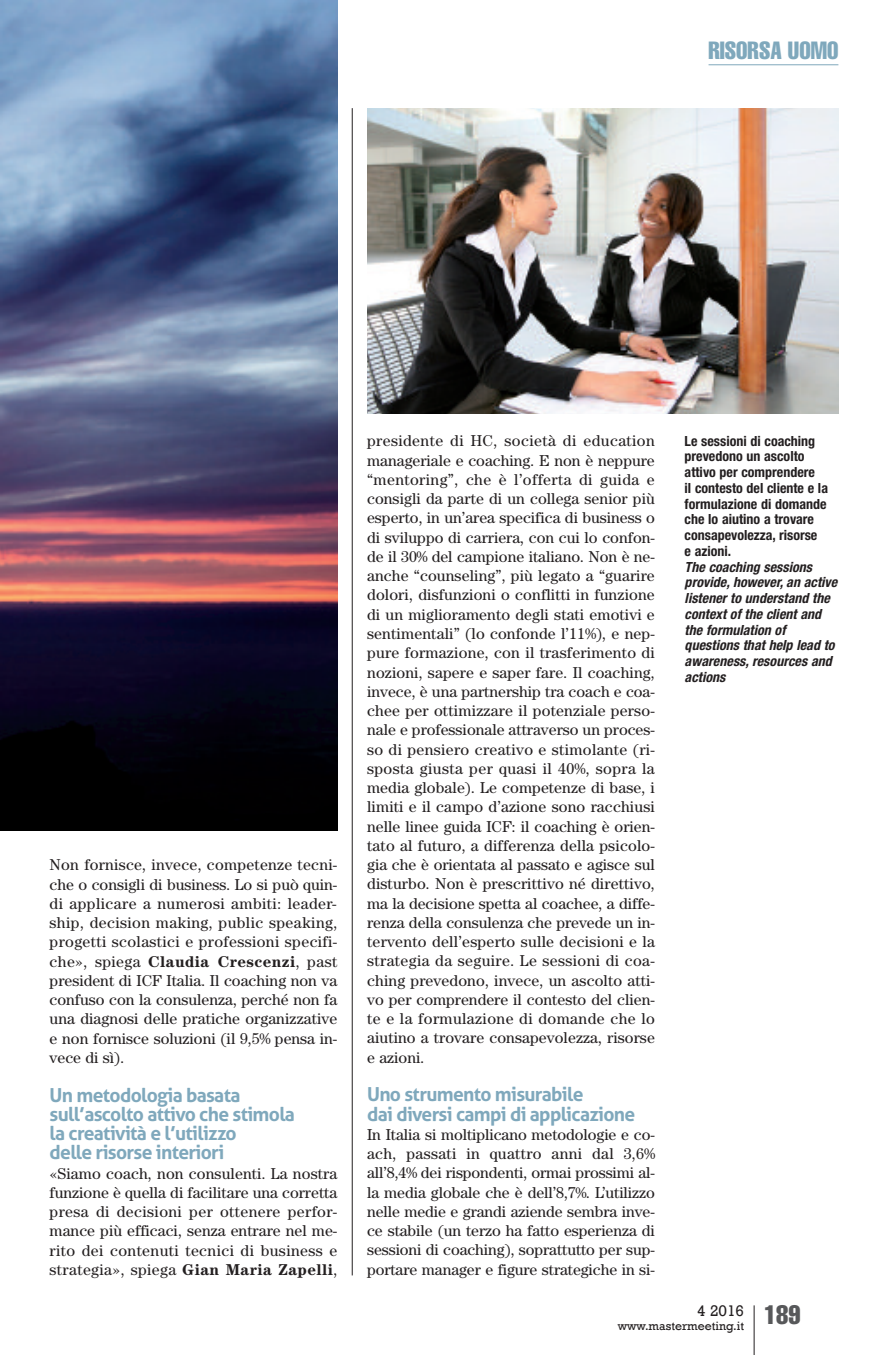
<style>
.page{position:relative;width:893px;height:1355px;background:#fff}
.page>*{position:absolute;margin:0;border:0;box-sizing:border-box;transform-origin:0 0}
.t1{font:extra-condensed 24.5px "Helvetica";color:#7fa8bc}
.t2{font:700 19.25px/19.2px "Aller";letter-spacing:-.035em;color:#7fa8bc}
.t3{font:15.75px/19.2px "Century";letter-spacing:.005em;color:#231f20;text-align:justify}
.t4{font:15.75px "Rockwell";color:#231f20}
.t5{font:italic 700 condensed 14px/15.8px "Helvetica Neue";letter-spacing:.005em;color:#231f20}
.t6{font:700 condensed 14px/15.8px "Helvetica Neue";color:#231f20}
.t7{font:12.25px "Rockwell";color:#231f20}
.s1{font-weight:700}
</style>
<div class="page">
<hr style="left:754px;top:1305px;width:1px;height:49px;background:#231f20">
<hr style="left:708px;top:64px;width:130px;height:1px;background:#7fa8bc">
<img style="left:0;top:0;width:337px;height:830px">
<hr style="left:352px;top:108px;width:1px;height:1167px;background:#231f20">
<img style="left:367px;top:108px;width:471px;height:306px">
<h1 class="t1" style="left:708px;top:42px;width:131px">RISORSA UOMO</h1>
<p class="t3" style="left:50px;top:856px;width:289px">Non fornisce, invece, competenze tecni&shy;che o consigli di business. Lo si può quin&shy;di applicare a numerosi ambiti: leader&shy;ship, decision making, public speaking, progetti scolastici e professioni specifi&shy;che», spiega <span class="s1">Claudia Crescenzi</span>, past president di ICF Italia. Il coaching non va confuso con la consulenza, perché non fa una diagnosi delle pratiche organizzative e non fornisce soluzioni (il 9,5% pensa in&shy;vece di sì).</p>
<p class="t2" style="left:50px;top:1085px;width:247px">Un metodologia basata sull’ascolto attivo che stimola la creatività e l’utilizzo<br>delle risorse interiori</p>
<p class="t3" style="left:50px;top:1164px;width:289px">«Siamo coach, non consulenti. La nostra funzione è quella di facilitare una corretta presa di decisioni per ottenere perfor&shy;mance più efficaci, senza entrare nel me&shy;rito dei contenuti tecnici di business e strategia», spiega <span class="s1">Gian Maria Zapelli</span>,</p>
<p class="t3" style="left:367px;top:433px;width:289px">presidente di HC, società di education manageriale e coaching. E non è neppure “mentoring”, che è l’offerta di guida e consigli da parte di un collega senior più esperto, in un’area specifica di business o di sviluppo di carriera, con cui lo confon&shy;de il 30% del campione italiano. Non è ne&shy;anche “counseling”, più legato a “guarire dolori, disfunzioni o conflitti in funzione di un miglioramento degli stati emotivi e sentimentali” (lo confonde l’11%), e nep&shy;pure formazione, con il trasferimento di nozioni, sapere e saper fare. Il coaching, invece, è una partnership tra coach e coa&shy;chee per ottimizzare il potenziale perso&shy;nale e professionale attraverso un proces&shy;so di pensiero creativo e stimolante (ri&shy;sposta giusta per quasi il 40%, sopra la media globale). Le competenze di base, i limiti e il campo d’azione sono racchiusi nelle linee guida ICF: il coaching è orien&shy;tato al futuro, a differenza della psicolo&shy;gia che è orientata al passato e agisce sul disturbo. Non è prescrittivo né direttivo, ma la decisione spetta al coachee, a diffe&shy;renza della consulenza che prevede un in&shy;tervento dell’esperto sulle decisioni e la strategia da seguire. Le sessioni di coa&shy;ching prevedono, invece, un ascolto atti&shy;vo per comprendere il contesto del clien&shy;te e la formulazione di domande che lo aiutino a trovare consapevolezza, risorse e azioni.</p>
<p class="t2" style="left:367px;top:1084px;width:270px">Uno strumento misurabile<br>dai diversi campi di applicazione</p>
<p class="t3" style="left:367px;top:1126px;width:289px">In Italia si moltiplicano metodologie e co&shy;ach, passati in quattro anni dal 3,6% all’8,4% dei rispondenti, ormai prossimi al&shy;la media globale che è dell’8,7%. L’utilizzo nelle medie e grandi aziende sembra inve&shy;ce stabile (un terzo ha fatto esperienza di sessioni di coaching), soprattutto per sup&shy;portare manager e figure strategiche in si-</p>
<p class="t6" style="left:685px;top:434px;width:145px">Le sessioni di coaching prevedono un ascolto attivo per comprendere<br>il contesto del cliente e la formulazione di domande che lo aiutino a trovare consapevolezza, risorse<br>e azioni.</p>
<p class="t5" style="left:685px;top:560px;width:154px">The coaching sessions provide, however, an active listener to understand the context of the client and the formulation of questions that help lead to awareness, resources and actions</p>
<p class="t7" style="left:618px;top:1318px;width:184px">www.mastermeeting.it <sup>189</sup></p>
<p class="t4" style="left:697px;top:1300px;width:49px">4 2016</p>
</div>
